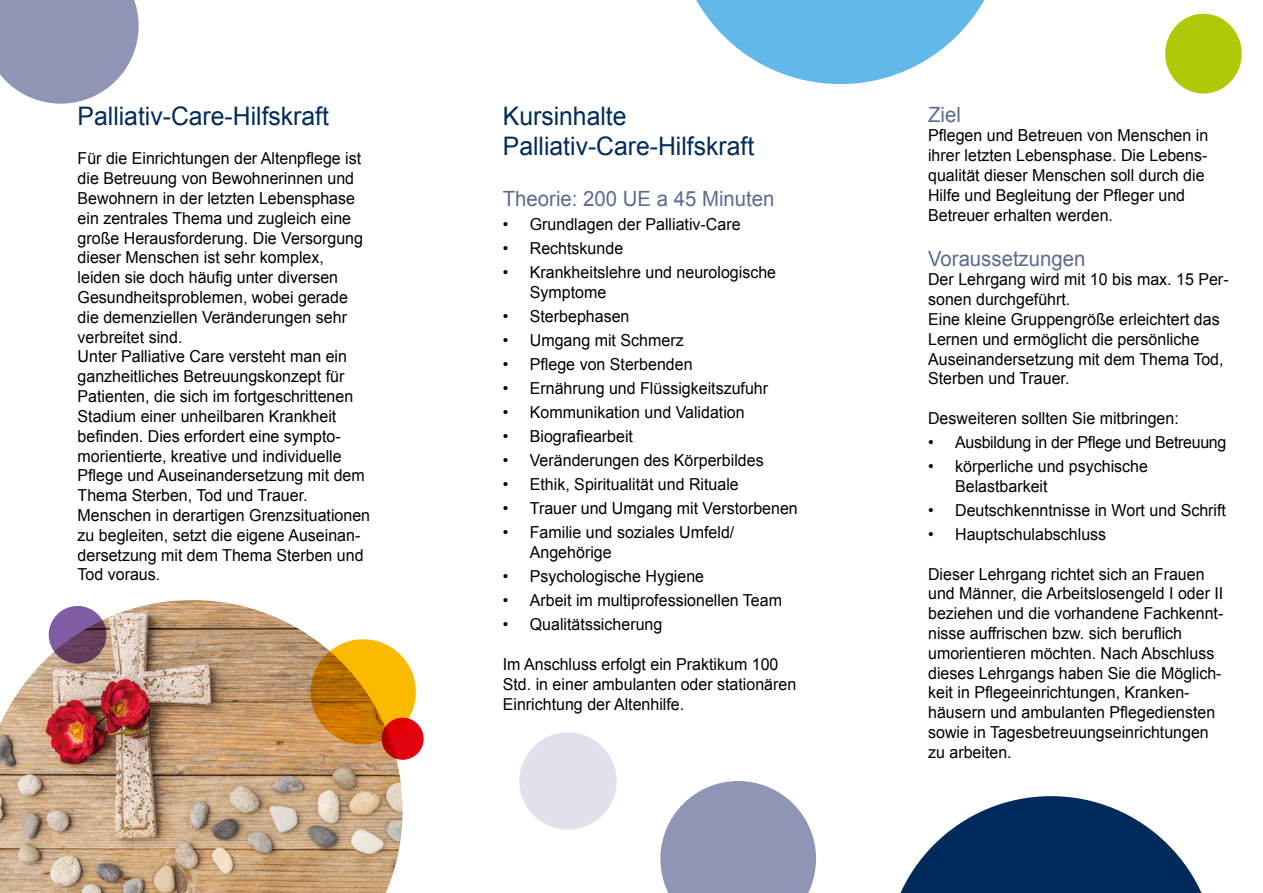
<style>
.page{position:relative;width:1263px;height:893px;background:#fff}
.page>*{position:absolute;margin:0;border:0;box-sizing:border-box;transform-origin:0 0}
.t1{font:25.5px/30.6px "Arial";color:#002b5a}
.t2{font:21px "Arial";color:#5d6a92}
.t3{font:16.5px/19.8px "Arial";color:#000}
.t4{font:16.5px "Arial";letter-spacing:-.02em;color:#000}
</style>
<div class="page">
<svg style="left:900px;top:796px;width:302px;height:97px"></svg>
<div style="left:519px;top:732px;width:98px;height:98px;background:#e0e1ec;border-radius:50%"></div>
<svg style="left:660px;top:781px;width:156px;height:112px"></svg>
<svg style="left:0;top:0;width:139px;height:104px;background:#9da3bf"></svg>
<img style="left:0;top:600px;width:403px;height:293px">
<svg style="left:311px;top:639px;width:105px;height:105px;background:#dc9401"></svg>
<div style="left:1165px;top:14px;width:77px;height:80px;background:#afca05;border-radius:50%"></div>
<svg style="left:49px;top:606px;width:57px;height:58px;background:#714d7d"></svg>
<svg style="left:382px;top:718px;width:42px;height:42px"></svg>
<svg style="left:696px;top:0;width:289px;height:84px"></svg>
<h1 class="t1" style="left:78px;top:101px;width:253px">Palliativ-Care-Hilfskraft</h1>
<p class="t3" style="left:78px;top:149px;width:294px">Für die Einrichtungen der Altenpflege ist die Betreuung von Bewohnerinnen und Bewohnern in der letzten Lebensphase ein zentrales Thema und zugleich eine große Herausforderung. Die Versorgung dieser Menschen ist sehr komplex, leiden sie doch häufig unter diversen Gesundheitsproblemen, wobei gerade die demenziellen Veränderungen sehr verbreitet sind.<br>Unter Palliative Care versteht man ein ganzheitliches Betreuungskonzept für Patienten, die sich im fortgeschrittenen Stadium einer unheilbaren Krankheit befinden. Dies erfordert eine sympto&shy;morientierte, kreative und individuelle Pflege und Auseinandersetzung mit dem Thema Sterben, Tod und Trauer.<br>Menschen in derartigen Grenzsituationen zu begleiten, setzt die eigene Auseinan&shy;dersetzung mit dem Thema Sterben und Tod voraus.</p>
<h1 class="t1" style="left:503px;top:101px;width:253px">Kursinhalte<br>Palliativ-Care-Hilfskraft</h1>
<p class="t2" style="left:503px;top:185px;width:273px">Theorie: 200 UE a 45 Minuten</p>
<p class="t3" style="left:503px;top:214px;width:239px">• Grundlagen der Palliativ-Care</p>
<p class="t3" style="left:503px;top:238px;width:122px">• Rechtskunde</p>
<p class="t3" style="left:530px;top:263px;width:248px;text-indent:-27px">• Krankheitslehre und neurologische<br>Symptome</p>
<p class="t3" style="left:503px;top:306px;width:128px">• Sterbephasen</p>
<p class="t3" style="left:503px;top:330px;width:182px">• Umgang mit Schmerz</p>
<p class="t3" style="left:503px;top:354px;width:191px">• Pflege von Sterbenden</p>
<p class="t3" style="left:503px;top:379px;width:267px">• Ernährung und Flüssigkeitszufuhr</p>
<p class="t3" style="left:503px;top:403px;width:243px">• Kommunikation und Validation</p>
<p class="t3" style="left:503px;top:427px;width:132px">• Biografiearbeit</p>
<p class="t3" style="left:503px;top:451px;width:262px">• Veränderungen des Körperbildes</p>
<p class="t3" style="left:503px;top:475px;width:237px">• Ethik, Spiritualität und Rituale</p>
<p class="t3" style="left:503px;top:499px;width:296px">• Trauer und Umgang mit Verstorbenen</p>
<p class="t3" style="left:530px;top:523px;width:206px;text-indent:-27px">• Familie und soziales Umfeld/<br>Angehörige</p>
<p class="t3" style="left:503px;top:567px;width:203px">• Psychologische Hygiene</p>
<p class="t3" style="left:503px;top:591px;width:281px">• Arbeit im multiprofessionellen Team</p>
<p class="t3" style="left:503px;top:615px;width:161px">• Qualitätssicherung</p>
<p class="t3" style="left:503px;top:654px;width:295px">Im Anschluss erfolgt ein Praktikum 100<br>Std. in einer ambulanten oder stationären<br>Einrichtung der Altenhilfe.</p>
<p class="t2" style="left:928px;top:100px;width:34px">Ziel</p>
<p class="t3" style="left:928px;top:126px;width:282px">Pflegen und Betreuen von Menschen in ihrer letzten Lebensphase. Die Lebens&shy;qualität dieser Menschen soll durch die Hilfe und Begleitung der Pfleger und Betreuer erhalten werden.</p>
<p class="t2" style="left:928px;top:244px;width:159px">Voraussetzungen</p>
<p class="t3" style="left:928px;top:270px;width:302px">Der Lehrgang wird mit 10 bis max. 15 Per&shy;sonen durchgeführt.<br>Eine kleine Gruppengröße erleichtert das Lernen und ermöglicht die persönliche Auseinandersetzung mit dem Thema Tod, Sterben und Trauer.</p>
<p class="t3" style="left:928px;top:408px;width:252px">Desweiteren sollten Sie mitbringen:</p>
<p class="t4" style="left:928px;top:431px;width:300px">• Ausbildung in der Pflege und Betreuung</p>
<p class="t3" style="left:955px;top:457px;width:194px;text-indent:-27px">• körperliche und psychische<br>Belastbarkeit</p>
<p class="t3" style="left:928px;top:500px;width:299px">• Deutschkenntnisse in Wort und Schrift</p>
<p class="t3" style="left:928px;top:524px;width:180px">• Hauptschulabschluss</p>
<p class="t3" style="left:928px;top:564px;width:297px">Dieser Lehrgang richtet sich an Frauen und Männer, die Arbeitslosengeld I oder II beziehen und die vorhandene Fachkennt&shy;nisse auffrischen bzw. sich beruflich umorientieren möchten. Nach Abschluss dieses Lehrgangs haben Sie die Möglich&shy;keit in Pflegeeinrichtungen, Kranken&shy;häusern und ambulanten Pflegediensten sowie in Tagesbetreuungseinrichtungen zu arbeiten.</p>
</div>
